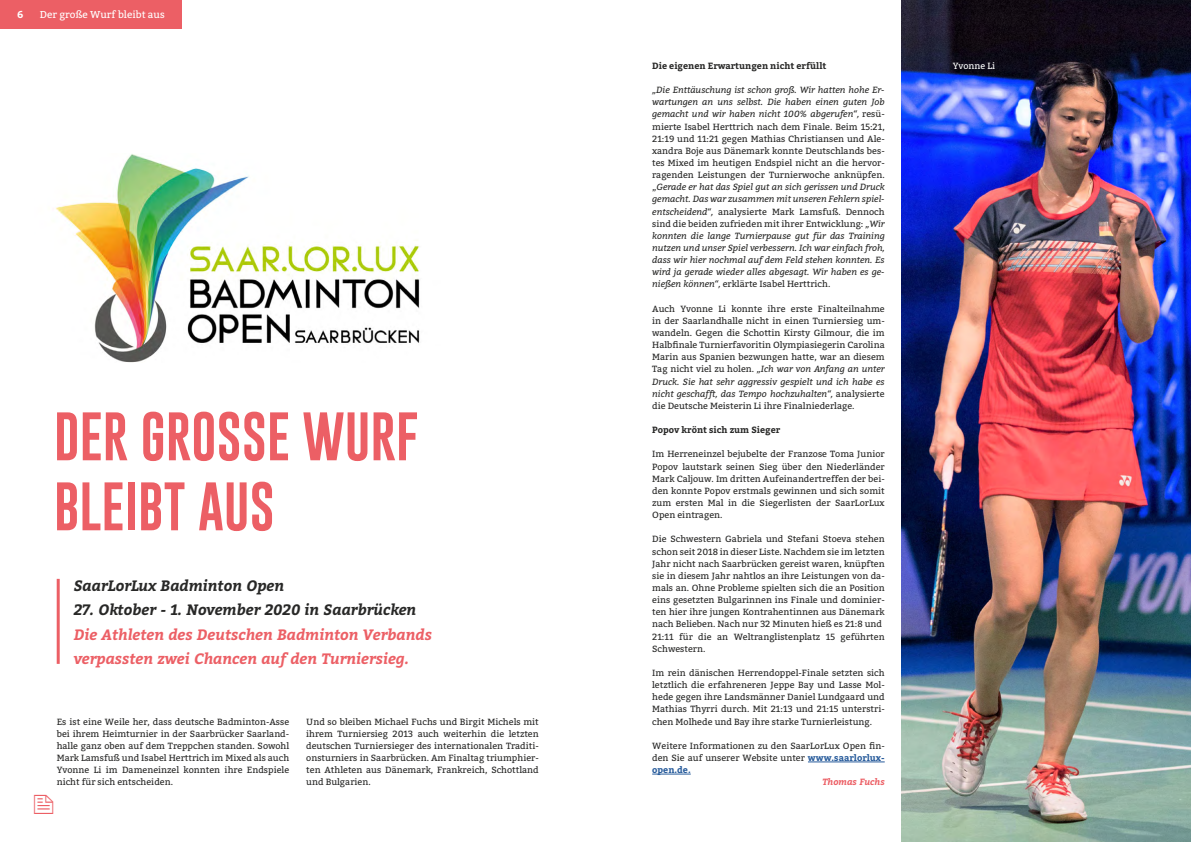
<style>
.page{position:relative;width:1191px;height:842px;background:#fff}
.page>*{position:absolute;margin:0;border:0;box-sizing:border-box;transform-origin:0 0}
.t1{font:50px/70px "Gobold Uplow";color:#ec5f65}
.t2{font:italic 700 15px/24.3px "Bitter";color:#ec5f65}
.t3{font:italic 700 15px "Bitter";color:#282827}
.t4{font:10px "Bitter";color:#fff}
.t5{font:700 10px "Bitter";color:#fff}
.t6{font:9px/12.1px "Bitter";color:#282827;text-align:justify}
.t7{font:italic 9px/12.1px "Bitter";color:#282827;text-align:justify}
.t8{font:700 9px "Bitter";color:#282827}
.t9{font:italic 700 9px "Bitter";color:#ec5f65}
.t10{font:9px "Bitter";color:#fff}
.s1{font-style:normal}
.s2{font-style:italic}
.s3{font-weight:700;color:#275b9b}
</style>
<div class="page">
<img style="left:901px;top:0;width:290px;height:842px">
<hr style="left:57px;top:579px;width:3px;height:85px;background:#ec5f65">
<hr style="left:808px;top:762px;width:76px;height:1px;background:#275b9b">
<hr style="left:652px;top:774px;width:38px;height:1px;background:#275b9b">
<div style="left:0;top:0;width:181px;height:28px;background:#ec5f65"></div>
<img style="left:56px;top:154px;width:364px;height:208px">
<p class="t5" style="left:17px;top:8px;width:8px">6</p>
<p class="t4" style="left:40px;top:8px;width:127px">Der große Wurf bleibt aus</p>
<h1 class="t1" style="left:54px;top:401px;width:366px">DER GROSSE WURF<br>BLEIBT AUS</h1>
<h2 class="t3" style="left:74px;top:576px;width:212px">SaarLorLux Badminton Open</h2>
<h2 class="t3" style="left:74px;top:600px;width:344px">27. Oktober - 1. November 2020 in Saarbrücken</h2>
<h2 class="t2" style="left:74px;top:623px;width:360px">Die Athleten des Deutschen Badminton Verbands verpassten zwei Chancen auf den Turniersieg.</h2>
<p class="t6" style="left:57px;top:715px;width:234px">Es ist eine Weile her, dass deutsche Badminton-Asse bei ihrem Heimturnier in der Saarbrücker Saarland&shy;halle ganz oben auf dem Treppchen standen. Sowohl Mark Lamsfuß und Isabel Herttrich im Mixed als auch Yvonne Li im Dameneinzel konnten ihre Endspiele nicht für sich entscheiden.</p>
<p class="t6" style="left:306px;top:715px;width:234px">Und so bleiben Michael Fuchs und Birgit Michels mit ihrem Turniersieg 2013 auch weiterhin die letzten deutschen Turniersieger des internationalen Traditi&shy;onsturniers in Saarbrücken. Am Finaltag triumphier&shy;ten Athleten aus Dänemark, Frankreich, Schottland und Bulgarien.</p>
<p class="t8" style="left:652px;top:60px;width:176px">Die eigenen Erwartungen nicht erfüllt</p>
<p class="t7" style="left:652px;top:84px;width:234px">„Die Enttäuschung ist schon groß. Wir hatten hohe Er&shy;wartungen an uns selbst. Die haben einen guten Job gemacht und wir haben nicht 100% abgerufen“, <span class="s1">resü&shy;mierte Isabel Herttrich nach dem Finale. Beim 15:21, 21:19 und 11:21 gegen Mathias Christiansen und Ale&shy;xandra Boje aus Dänemark konnte Deutschlands bes&shy;tes Mixed im heutigen Endspiel nicht an die hervor&shy;ragenden Leistungen der Turnierwoche anknüpfen. „</span>Gerade er hat das Spiel gut an sich gerissen und Druck gemacht. Das war zusammen mit unseren Fehlern spiel&shy;entscheidend“, <span class="s1">analysierte Mark Lamsfuß. Dennoch sind die beiden zufrieden mit ihrer Entwicklung:</span> „Wir konnten die lange Turnierpause gut für das Training nutzen und unser Spiel verbessern. Ich war einfach froh, dass wir hier nochmal auf dem Feld stehen konnten. Es wird ja gerade wieder alles abgesagt. Wir haben es ge&shy;nießen können“, <span class="s1">erklärte Isabel Herttrich.</span></p>
<p class="t6" style="left:652px;top:303px;width:234px">Auch Yvonne Li konnte ihre erste Finalteilnahme in der Saarlandhalle nicht in einen Turniersieg um&shy;wandeln. Gegen die Schottin Kirsty Gilmour, die im Halbfinale Turnierfavoritin Olympiasiegerin Carolina Marin aus Spanien bezwungen hatte, war an diesem Tag nicht viel zu holen. <span class="s2">„Ich war von Anfang an unter Druck. Sie hat sehr aggressiv gespielt und ich habe es nicht geschafft, das Tempo hochzuhalten“,</span> analysierte die Deutsche Meisterin Li ihre Finalniederlage.</p>
<p class="t8" style="left:652px;top:424px;width:129px">Popov krönt sich zum Sieger</p>
<p class="t6" style="left:652px;top:448px;width:234px">Im Herreneinzel bejubelte der Franzose Toma Junior Popov lautstark seinen Sieg über den Niederländer Mark Caljouw. Im dritten Aufeinandertreffen der bei&shy;den konnte Popov erstmals gewinnen und sich somit zum ersten Mal in die Siegerlisten der SaarLorLux Open eintragen.</p>
<p class="t6" style="left:652px;top:533px;width:234px;text-align:left">Die Schwestern Gabriela und Stefani Stoeva stehen schon seit 2018 in dieser Liste. Nachdem sie im letzten Jahr nicht nach Saarbrücken gereist waren, knüpften sie in diesem Jahr nahtlos an ihre Leistungen von da&shy;mals an. Ohne Probleme spielten sich die an Position eins gesetzten Bulgarinnen ins Finale und dominier&shy;ten hier ihre jungen Kontrahentinnen aus Dänemark nach Belieben. Nach nur 32 Minuten hieß es 21:8 und 21:11 für die an Weltranglistenplatz 15 geführten Schwestern.</p>
<p class="t6" style="left:652px;top:667px;width:234px">Im rein dänischen Herrendoppel-Finale setzten sich letztlich die erfahreneren Jeppe Bay und Lasse Mol&shy;hede gegen ihre Landsmänner Daniel Lundgaard und Mathias Thyrri durch. Mit 21:13 und 21:15 unterstri&shy;chen Molhede und Bay ihre starke Turnierleistung.</p>
<p class="t6" style="left:652px;top:740px;width:234px">Weitere Informationen zu den SaarLorLux Open fin&shy;den Sie auf unserer Website unter <span class="s3">www.saarlorlux&shy;open.de.</span></p>
<p class="t9" style="left:822px;top:776px;width:64px">Thomas Fuchs</p>
<p class="t10" style="left:952px;top:60px;width:44px">Yvonne Li</p>
</div>
